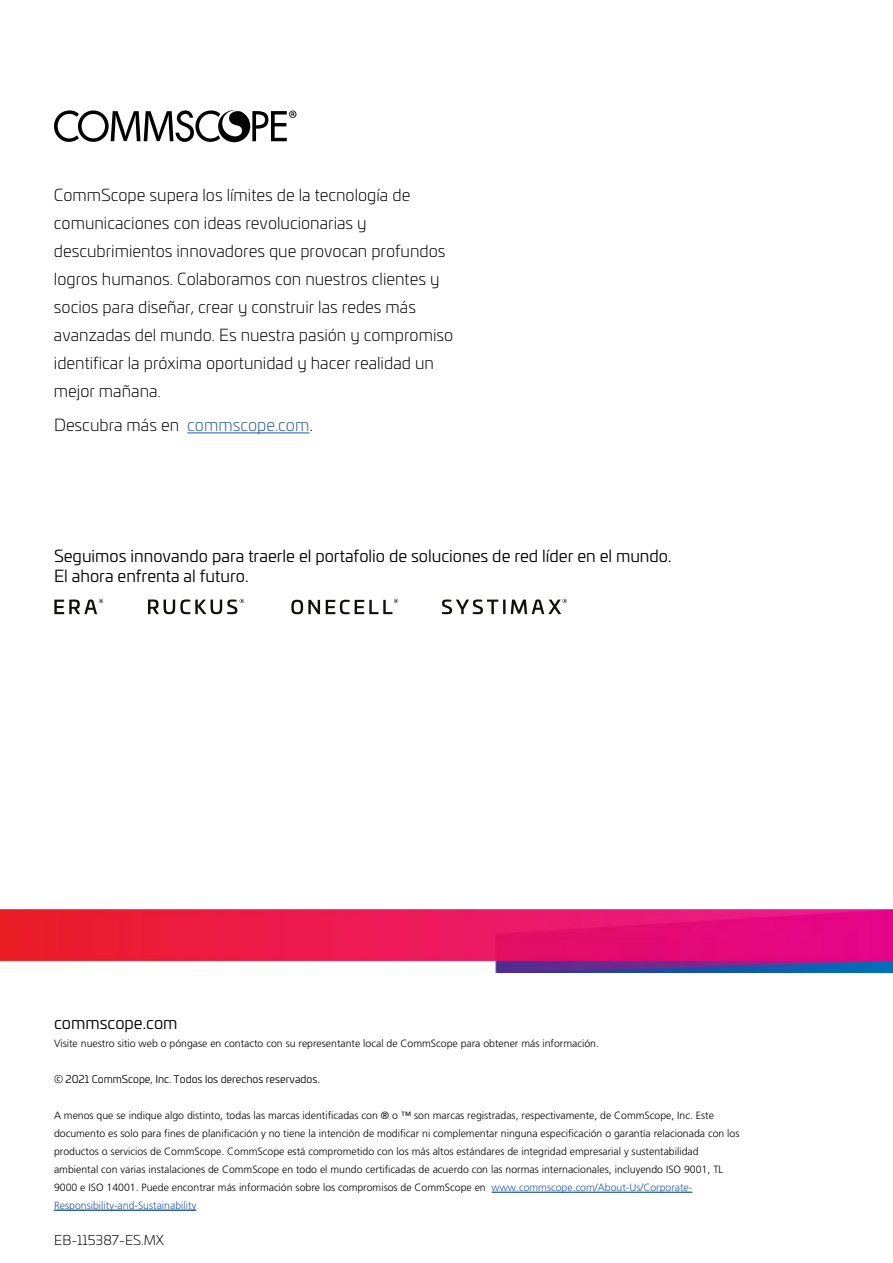
<style>
.page{position:relative;width:893px;height:1263px;background:#fff}
.page>*{position:absolute;margin:0;border:0;box-sizing:border-box;transform-origin:0 0}
.t1{font:300 16.5px/28px "Univia Pro";color:#000}
.t2{font:16.5px/19.8px "Univia Pro";color:#000}
.t3{font:300 13.5px "Univia Pro";color:#000}
.t4{font:300 10.5px/18px "Frutiger LT Pro";color:#000}
.t5{font:10.5px "Univia Pro";color:#000}
.s1{color:#275b9b}
.s2{font-size:18px}
.s3{color:#f0882e}
</style>
<div class="page">
<svg style="left:54px;top:599px;width:49px;height:15px"></svg>
<svg style="left:148px;top:599px;width:96px;height:15px"></svg>
<svg style="left:291px;top:600px;width:29px;height:14px"></svg>
<svg style="left:326px;top:599px;width:72px;height:15px"></svg>
<svg style="left:442px;top:599px;width:56px;height:15px"></svg>
<hr style="left:503px;top:600px;width:3px;height:14px;background:#12100b">
<svg style="left:511px;top:599px;width:56px;height:15px"></svg>
<img style="left:0;top:909px;width:893px;height:63px">
<svg style="left:54px;top:110px;width:242px;height:32px"></svg>
<hr style="left:187px;top:432px;width:122px;height:1px;background:#275b9b">
<hr style="left:492px;top:1192px;width:200px;height:1px;background:#275b9b">
<hr style="left:54px;top:1210px;width:142px;height:1px;background:#275b9b">
<p class="t1" style="left:54px;top:180px;width:401px">CommScope supera los límites de la tecnología de comunicaciones con ideas revolucionarias y descubrimientos innovadores que provocan profundos logros humanos. Colaboramos con nuestros clientes y socios para diseñar, crear y construir las redes más avanzadas del mundo. Es nuestra pasión y compromiso identificar la próxima oportunidad y hacer realidad un mejor mañana.</p>
<h1 class="t1" style="left:54px;top:410px;width:260px">Descubra más en <span class="s1">commscope.com</span><span class="s2">.</span></h1>
<h1 class="t2" style="left:54px;top:545px;width:619px">Seguimos innovando para traerle el portafolio de soluciones de red líder en el mundo.<br>El ahora enfrenta al futuro.</h1>
<p class="t2" style="left:54px;top:1012px;width:125px">commscope.com</p>
<p class="t4" style="left:54px;top:1034px;width:546px">Visite nuestro sitio web o póngase en contacto con su representante local de CommScope para obtener más información.</p>
<p class="t5" style="left:54px;top:1071px;width:267px">© 2021 CommScope, Inc. Todos los derechos reservados.</p>
<p class="t4" style="left:54px;top:1106px;width:687px">A menos que se indique algo distinto, todas las marcas identificadas con ® o ™ son marcas registradas, respectivamente, de CommScope, Inc. Este documento es solo para fines de planificación y no tiene la intención de modificar ni complementar ninguna especificación o garantía relacionada con los productos o servicios de CommScope. CommScope está comprometido con los más altos estándares de integridad empresarial y sustentabilidad ambiental con varias instalaciones de CommScope en todo el mundo certificadas de acuerdo con las normas internacionales, incluyendo ISO 9001, TL 9000 e ISO 14001. Puede encontrar más información sobre los compromisos de CommScope en <span class="s1">www.commscope.com/About-Us/Corporate-Responsibility-and-Sustainability</span><span class="s3">.</span></p>
<p class="t3" style="left:54px;top:1230px;width:111px">EB-115387-ES.MX</p>
</div>
